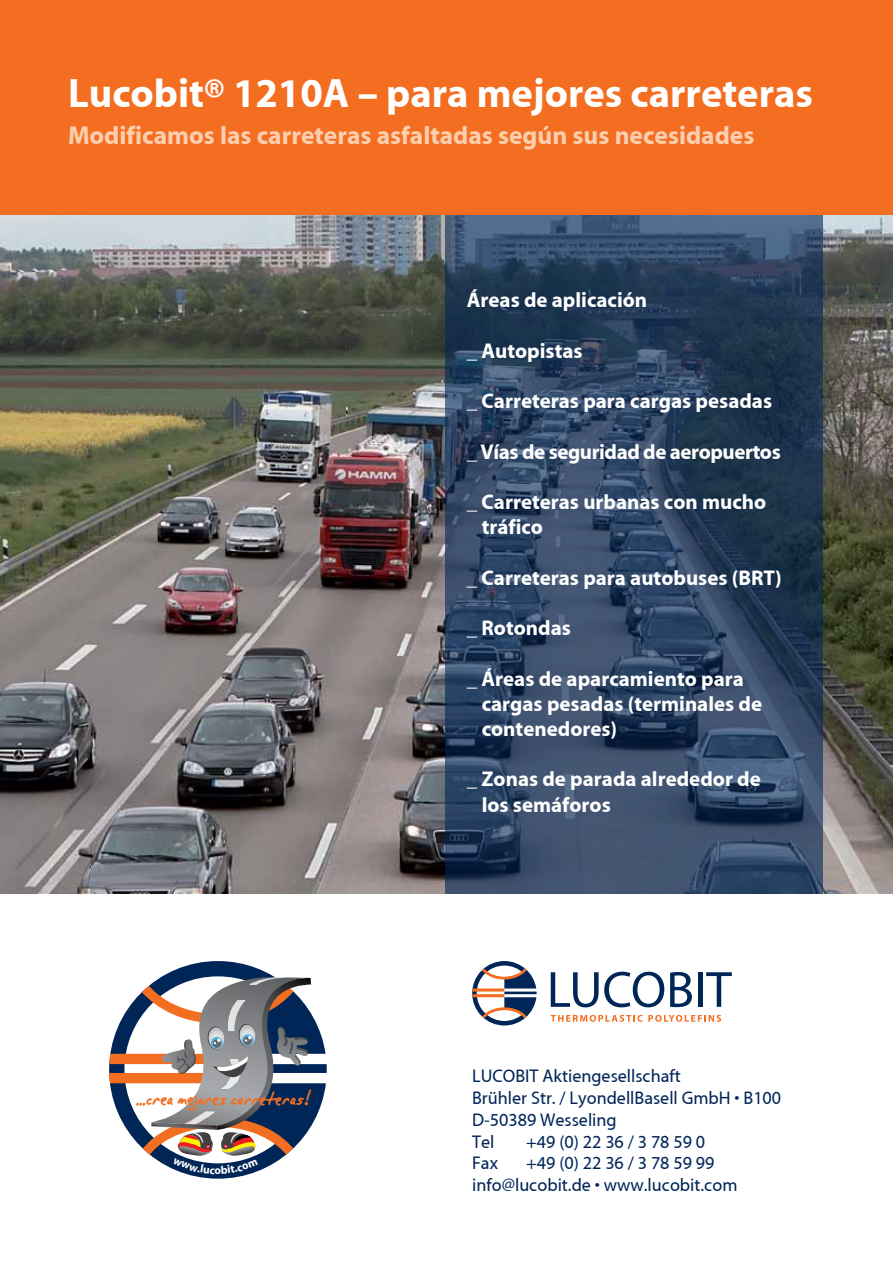
<style>
.page{position:relative;width:893px;height:1263px;background:#fff}
.page>*{position:absolute;margin:0;border:0;box-sizing:border-box;transform-origin:0 0}
.t1{font:700 40.5px "Myriad LUC";color:#fff}
.t2{font:700 25.5px "Myriad LUC";color:#fdcfaf}
.t3{font:25.2px "Alpha Mack AOE";color:#f36e21}
.t4{font:700 21px/25.2px "Myriad LUC";color:#fff}
.t5{font:700 21px "Myriad LUC";letter-spacing:-.02em;color:#fff}
.t6{font:18.15px/21.8px "Myriad LUC";color:#002658}
.t7{font:700 11.4px "Myriad LUC";color:#fff}
</style>
<div class="page">
<img style="left:0;top:215px;width:893px;height:678px">
<svg style="left:445px;top:215px;width:378px;height:678px;background:#2e4462"></svg>
<div style="left:0;top:0;width:893px;height:215px;background:#f36e21"></div>
<svg style="left:472px;top:961px;width:65px;height:64px"></svg>
<svg style="left:551px;top:972px;width:113px;height:35px"></svg>
<svg style="left:670px;top:972px;width:22px;height:35px"></svg>
<hr style="left:698px;top:972px;width:4px;height:35px;background:#002658">
<svg style="left:706px;top:972px;width:26px;height:35px"></svg>
<svg style="left:551px;top:1015px;width:170px;height:7px"></svg>
<svg style="left:161px;top:961px;width:166px;height:218px"></svg>
<svg style="left:109px;top:977px;width:202px;height:197px"></svg>
<h1 class="t1" style="left:68px;top:73px;width:746px">Lucobit® 1210A – para mejores carreteras</h1>
<p class="t2" style="left:68px;top:122px;width:688px">Modificamos las carreteras asfaltadas según sus necesidades</p>
<p class="t3" style="left:136px;top:1083px;width:176px">...crea mejores carreteras!</p>
<p class="t7" style="left:215px;top:1164px;width:8px">o</p>
<p class="t4" style="left:467px;top:289px;width:182px">Áreas de aplicación</p>
<p class="t4" style="left:467px;top:339px;width:117px">_ Autopistas</p>
<p class="t4" style="left:467px;top:389px;width:307px">_ Carreteras para cargas pesadas</p>
<p class="t5" style="left:467px;top:441px;width:316px">_ Vías de seguridad de aeropuertos</p>
<p class="t4" style="left:482px;top:490px;width:286px;text-indent:-15px">_ Carreteras urbanas con mucho tráfico</p>
<p class="t4" style="left:467px;top:566px;width:316px">_ Carreteras para autobuses (BRT)</p>
<p class="t4" style="left:467px;top:616px;width:106px">_ Rotondas</p>
<p class="t4" style="left:482px;top:667px;width:282px;text-indent:-15px">_ Áreas de aparcamiento para cargas pesadas (terminales de contenedores)</p>
<p class="t4" style="left:482px;top:767px;width:281px;text-indent:-15px">_ Zonas de parada alrededor de los semáforos</p>
<p class="t6" style="left:472px;top:1066px;width:311px">LUCOBIT Aktiengesellschaft<br>Brühler Str. / LyondellBasell GmbH • B100<br>D-50389 Wesseling<br>Tel</p>
<p class="t6" style="left:526px;top:1131px;width:181px">+49 (0) 22 36 / 3 78 59 0</p>
<p class="t6" style="left:472px;top:1153px;width:267px;text-indent:54px">+49 (0) 22 36 / 3 78 59 99 info@lucobit.de • www.lucobit.com</p>
<p class="t6" style="left:472px;top:1153px;width:27px">Fax</p>
</div>
